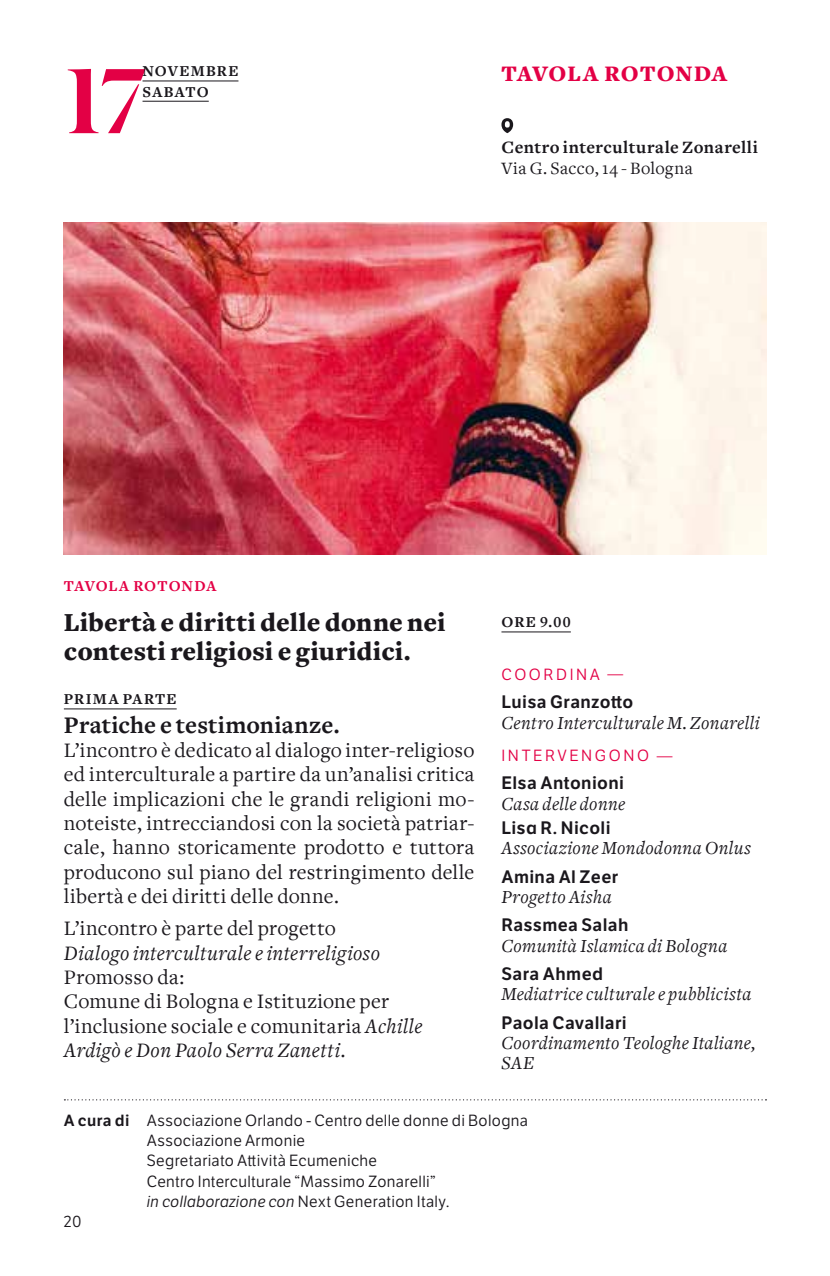
<style>
.page{position:relative;width:830px;height:1276px;background:#fff}
.page>*{position:absolute;margin:0;border:0;box-sizing:border-box;transform-origin:0 0}
.t1{font:500 101.7px "Dala Floda";color:#e30045}
.t2{font:900 27px/28.3px "Freight Text";letter-spacing:.005em;color:#1a171c}
.t3{font:700 24.75px "Freight Text";letter-spacing:.005em;color:#1a171c}
.t4{font:900 22.95px "Freight Text";color:#e30045}
.t5{font:21.38px/24.3px "Freight Text";letter-spacing:.015em;color:#1a171c;text-align:justify}
.t6{font:italic 21.38px "Freight Text";letter-spacing:.02em;color:#1a171c}
.t7{font:italic 19.12px/20.2px "Freight Text";letter-spacing:.02em;color:#1a171c}
.t8{font:700 18px "Freight Text";letter-spacing:.03em;color:#1a171c}
.t9{font:18px "Freight Text";letter-spacing:.025em;color:#1a171c}
.t10{font:600 17.55px "LFT Etica";letter-spacing:.02em;color:#1a171c}
.t11{font:15.75px/20.2px "LFT Etica";letter-spacing:.02em;color:#1a171c}
.t12{font:15.75px/20.2px "Freight Text Bold SC";letter-spacing:.08em;color:#1a171c}
.t13{font:15.75px "LFT Etica";letter-spacing:.165em;color:#e30045}
.t14{font:700 15.75px "Freight Text";letter-spacing:.07em;color:#e30045}
.s1{font-style:italic}
.s2{font-weight:600}
</style>
<div class="page">
<hr style="left:501px;top:631px;width:69px;height:1px;background:#1a171c">
<img style="left:64px;top:222px;width:701px;height:332px">
<svg style="left:501px;top:118px;width:12px;height:15px"></svg>
<hr style="left:142px;top:81px;width:96px;height:1px;background:#1a171c">
<hr style="left:142px;top:101px;width:67px;height:1px;background:#1a171c">
<svg style="left:64px;top:1099px;width:702px;height:1px"></svg>
<hr style="left:64px;top:708px;width:113px;height:1px;background:#1a171c">
<p class="t12" style="left:142px;top:62px;width:97px">NOVEMBRE<br>SABATO</p>
<h1 class="t1" style="left:65px;top:33px;width:82px">17</h1>
<p class="t4" style="left:501px;top:60px;width:65px">Tavola</p>
<p class="t4" style="left:604px;top:60px;width:19px">rotonda</p>
<p class="t8" style="left:501px;top:138px;width:258px">Centro interculturale Zonarelli</p>
<p class="t9" style="left:501px;top:158px;width:193px">Via G. Sacco, 14 - Bologna</p>
<p class="t14" style="left:64px;top:577px;width:152px">Tavola rotonda</p>
<p class="t2" style="left:64px;top:609px;width:383px">Libertà e diritti delle donne nei contesti religiosi e giuridici.</p>
<p class="t12" style="left:64px;top:689px;width:114px">PRIMA PARTE</p>
<p class="t3" style="left:64px;top:711px;width:277px">Pratiche e testimonianze.</p>
<p class="t5" style="left:64px;top:738px;width:412px">L’incontro è dedicato al dialogo inter-religioso ed interculturale a partire da un’analisi critica delle implicazioni che le grandi religioni mo&shy;noteiste, intrecciandosi con la società patriar&shy;cale, hanno storicamente prodotto e tuttora producono sul piano del restringimento delle libertà e dei diritti delle donne.</p>
<p class="t5" style="left:64px;top:916px;width:273px">L’incontro è parte del progetto</p>
<p class="t6" style="left:64px;top:941px;width:317px">Dialogo interculturale e interreligioso</p>
<p class="t5" style="left:64px;top:965px;width:360px;text-align:left">Promosso da:<br>Comune di Bologna e Istituzione per l’inclusione sociale e comunitaria <span class="s1">Achille<br>Ardigò e Don Paolo Serra Zanetti.</span></p>
<p class="t12" style="left:501px;top:612px;width:71px">ORE 9.00</p>
<p class="t13" style="left:501px;top:665px;width:26px">Coordina</p>
<p class="t13" style="left:607px;top:665px;width:17px">—</p>
<p class="t10" style="left:501px;top:691px;width:133px">Luisa Granzotto</p>
<p class="t7" style="left:501px;top:713px;width:259px">Centro Interculturale M. Zonarelli</p>
<p class="t13" style="left:501px;top:746px;width:94px">In terv engono</p>
<p class="t13" style="left:656px;top:746px;width:17px">—</p>
<p class="t10" style="left:501px;top:772px;width:124px">Elsa Antonioni</p>
<p class="t7" style="left:501px;top:794px;width:125px">Casa delle donne</p>
<p class="t10" style="left:501px;top:817px;width:111px">Lisa R. Nicoli</p>
<p class="t7" style="left:501px;top:838px;width:251px">Associazione Mondodonna Onlus</p>
<p class="t10" style="left:501px;top:866px;width:118px">Amina Al Zeer</p>
<p class="t7" style="left:501px;top:887px;width:112px">Progetto Aisha</p>
<p class="t10" style="left:501px;top:914px;width:128px">Rassmea Salah</p>
<p class="t7" style="left:501px;top:935px;width:227px">Comunità Islamica di Bologna</p>
<p class="t10" style="left:501px;top:963px;width:103px">Sara Ahmed</p>
<p class="t7" style="left:501px;top:984px;width:251px">Mediatrice culturale e pubblicista</p>
<p class="t10" style="left:501px;top:1011px;width:127px">Paola Cavallari</p>
<p class="t7" style="left:501px;top:1033px;width:255px">Coordinamento Teologhe Italiane,<br>SAE</p>
<p class="t11" style="left:147px;top:1110px;width:382px;text-indent:-83px"><span class="s2">A cura di</span> Associazione Orlando - Centro delle donne di Bologna Associazione Armonie<br>Segretariato Attività Ecumeniche<br>Centro Interculturale “Massimo Zonarelli”<br><span class="s1">in collaborazione con</span> Next Generation Italy.</p>
<p class="t11" style="left:64px;top:1211px;width:19px">20</p>
</div>
